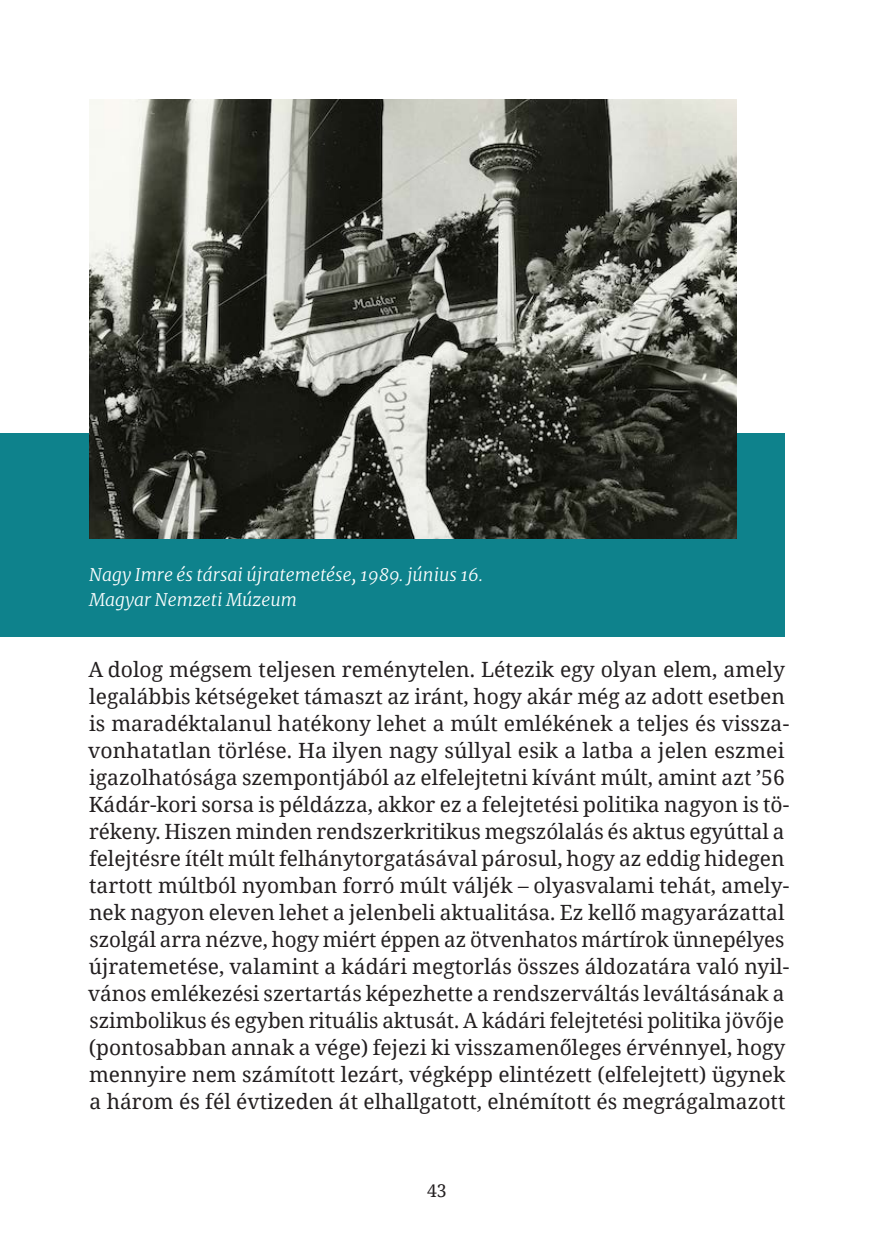
<style>
.page{position:relative;width:874px;height:1241px;background:#fff}
.page>*{position:absolute;margin:0;border:0;box-sizing:border-box;transform-origin:0 0}
.t1{font:21px/26.9px "Noto Serif";color:#231f20}
.t2{font:italic 300 17.5px/24.5px "Merriweather";color:#fff}
.t3{font:17.5px "Noto Serif";color:#231f20}
</style>
<div class="page">
<div style="left:0;top:433px;width:784px;height:204px;background:#0e828c"></div>
<img style="left:89px;top:99px;width:647px;height:440px">
<p class="t2" style="left:89px;top:562px;width:395px">Nagy Imre és társai újratemetése, 1989. június 16.<br>Magyar Nemzeti Múzeum</p>
<p class="t1" style="left:88px;top:655px;width:702px">A dolog mégsem teljesen reménytelen. Létezik egy olyan elem, amely legalábbis kétségeket támaszt az iránt, hogy akár még az adott esetben is maradéktalanul hatékony lehet a múlt emlékének a teljes és vissza&shy;vonhatatlan törlése. Ha ilyen nagy súllyal esik a latba a jelen eszmei igazolhatósága szempontjából az elfelejtetni kívánt múlt, amint azt ’56<br>Kádár-kori sorsa is példázza, akkor ez a felejtetési politika nagyon is tö&shy;rékeny. Hiszen minden rendszerkritikus megszólalás és aktus egyúttal a felejtésre ítélt múlt felhánytorgatásával párosul, hogy az eddig hidegen tartott múltból nyomban forró múlt váljék – olyasvalami tehát, amely&shy;nek nagyon eleven lehet a jelenbeli aktualitása. Ez kellő magyarázattal szolgál arra nézve, hogy miért éppen az ötvenhatos mártírok ünnepélyes újratemetése, valamint a kádári megtorlás összes áldozatára való nyil&shy;vános emlékezési szertartás képezhette a rendszerváltás leváltásának a szimbolikus és egyben rituális aktusát. A kádári felejtetési politika jövője (pontosabban annak a vége) fejezi ki visszamenőleges érvénnyel, hogy mennyire nem számított lezárt, végképp elintézett (elfelejtett) ügynek a három és fél évtizeden át elhallgatott, elnémított és megrágalmazott</p>
<p class="t3" style="left:427px;top:1178px;width:21px">43</p>
</div>
